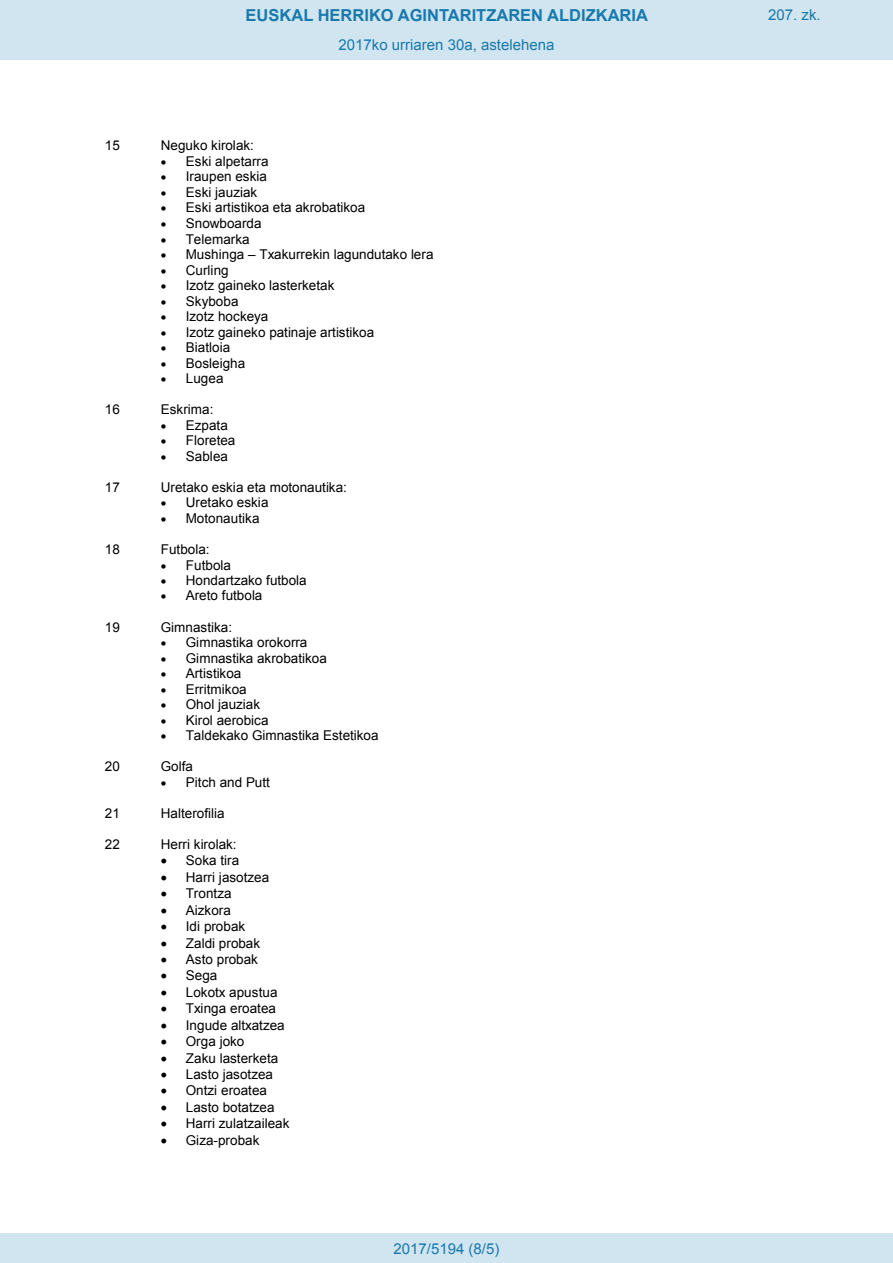
<style>
.page{position:relative;width:893px;height:1263px;background:#fff}
.page>*{position:absolute;margin:0;border:0;box-sizing:border-box;transform-origin:0 0}
.t1{font:700 16.5px "Arial";color:#1879ad}
.Paginacion_Centro{font:15px "Arial";color:#1879ad}
.t2{font:13.5px "Arial";letter-spacing:.005em;color:#000}
</style>
<div class="page">
<div style="left:0;top:0;width:893px;height:60px;background:#d0e5f0"></div>
<div style="left:0;top:1233px;width:893px;height:30px;background:#d0e5f0"></div>
<p class="t1" style="left:246px;top:4px;width:404px">EUSKAL HERRIKO AGINTARITZAREN ALDIZKARIA</p>
<p class="Paginacion_Centro" style="left:768px;top:5px;width:54px">207. zk.</p>
<p class="Paginacion_Centro" style="left:338px;top:35px;width:217px">2017ko urriaren 30a, astelehena</p>
<p class="t2" style="left:105px;top:137px;width:17px">15</p>
<p class="t2" style="left:161px;top:137px;width:95px">Neguko kirolak:</p>
<p class="t2" style="left:161px;top:152px;width:109px">• Eski alpetarra</p>
<p class="t2" style="left:161px;top:168px;width:108px">• Iraupen eskia</p>
<p class="t2" style="left:161px;top:183px;width:98px">• Eski jauziak</p>
<p class="t2" style="left:161px;top:199px;width:206px">• Eski artistikoa eta akrobatikoa</p>
<p class="t2" style="left:161px;top:214px;width:102px">• Snowboarda</p>
<p class="t2" style="left:161px;top:230px;width:90px">• Telemarka</p>
<p class="t2" style="left:161px;top:245px;width:274px">• Mushinga – Txakurrekin lagundutako lera</p>
<p class="t2" style="left:161px;top:261px;width:69px">• Curling</p>
<p class="t2" style="left:161px;top:277px;width:175px">• Izotz gaineko lasterketak</p>
<p class="t2" style="left:161px;top:292px;width:79px">• Skyboba</p>
<p class="t2" style="left:161px;top:307px;width:109px">• Izotz hockeya</p>
<p class="t2" style="left:161px;top:323px;width:215px">• Izotz gaineko patinaje artistikoa</p>
<p class="t2" style="left:161px;top:339px;width:71px">• Biatloia</p>
<p class="t2" style="left:161px;top:354px;width:86px">• Bosleigha</p>
<p class="t2" style="left:161px;top:370px;width:64px">• Lugea</p>
<p class="t2" style="left:105px;top:401px;width:17px">16</p>
<p class="t2" style="left:161px;top:401px;width:54px">Eskrima:</p>
<p class="t2" style="left:161px;top:416px;width:69px">• Ezpata</p>
<p class="t2" style="left:161px;top:432px;width:76px">• Floretea</p>
<p class="t2" style="left:161px;top:447px;width:69px">• Sablea</p>
<p class="t2" style="left:105px;top:478px;width:17px">17</p>
<p class="t2" style="left:161px;top:478px;width:188px">Uretako eskia eta motonautika:</p>
<p class="t2" style="left:161px;top:494px;width:109px">• Uretako eskia</p>
<p class="t2" style="left:161px;top:509px;width:100px">• Motonautika</p>
<p class="t2" style="left:105px;top:540px;width:17px">18</p>
<p class="t2" style="left:161px;top:540px;width:50px">Futbola:</p>
<p class="t2" style="left:161px;top:556px;width:72px">• Futbola</p>
<p class="t2" style="left:161px;top:571px;width:147px">• Hondartzako futbola</p>
<p class="t2" style="left:161px;top:587px;width:103px">• Areto futbola</p>
<p class="t2" style="left:105px;top:618px;width:17px">19</p>
<p class="t2" style="left:161px;top:618px;width:73px">Gimnastika:</p>
<p class="t2" style="left:161px;top:633px;width:148px">• Gimnastika orokorra</p>
<p class="t2" style="left:161px;top:649px;width:168px">• Gimnastika akrobatikoa</p>
<p class="t2" style="left:161px;top:665px;width:82px">• Artistikoa</p>
<p class="t2" style="left:161px;top:680px;width:87px">• Erritmikoa</p>
<p class="t2" style="left:161px;top:696px;width:101px">• Ohol jauziak</p>
<p class="t2" style="left:161px;top:711px;width:109px">• Kirol aerobica</p>
<p class="t2" style="left:161px;top:727px;width:219px">• Taldekako Gimnastika Estetikoa</p>
<p class="t2" style="left:105px;top:758px;width:17px">20</p>
<p class="t2" style="left:161px;top:758px;width:34px">Golfa</p>
<p class="t2" style="left:161px;top:773px;width:111px">• Pitch and Putt</p>
<p class="t2" style="left:105px;top:804px;width:17px">21</p>
<p class="t2" style="left:161px;top:804px;width:65px">Halterofilia</p>
<p class="t2" style="left:105px;top:835px;width:17px">22</p>
<p class="t2" style="left:161px;top:835px;width:77px">Herri kirolak:</p>
<p class="t2" style="left:161px;top:852px;width:80px">• Soka tira</p>
<p class="t2" style="left:161px;top:868px;width:110px">• Harri jasotzea</p>
<p class="t2" style="left:161px;top:884px;width:72px">• Trontza</p>
<p class="t2" style="left:161px;top:901px;width:72px">• Aizkora</p>
<p class="t2" style="left:161px;top:917px;width:86px">• Idi probak</p>
<p class="t2" style="left:161px;top:934px;width:101px">• Zaldi probak</p>
<p class="t2" style="left:161px;top:950px;width:99px">• Asto probak</p>
<p class="t2" style="left:161px;top:967px;width:58px">• Sega</p>
<p class="t2" style="left:161px;top:983px;width:118px">• Lokotx apustua</p>
<p class="t2" style="left:161px;top:999px;width:117px">• Txinga eroatea</p>
<p class="t2" style="left:161px;top:1016px;width:125px">• Ingude altxatzea</p>
<p class="t2" style="left:161px;top:1032px;width:85px">• Orga joko</p>
<p class="t2" style="left:161px;top:1049px;width:119px">• Zaku lasterketa</p>
<p class="t2" style="left:161px;top:1065px;width:114px">• Lasto jasotzea</p>
<p class="t2" style="left:161px;top:1082px;width:108px">• Ontzi eroatea</p>
<p class="t2" style="left:161px;top:1098px;width:115px">• Lasto botatzea</p>
<p class="t2" style="left:161px;top:1114px;width:130px">• Harri zulatzaileak</p>
<p class="t2" style="left:161px;top:1131px;width:100px">• Giza-probak</p>
<p class="Paginacion_Centro" style="left:393px;top:1238px;width:107px">2017/5194 (8/5)</p>
</div>
